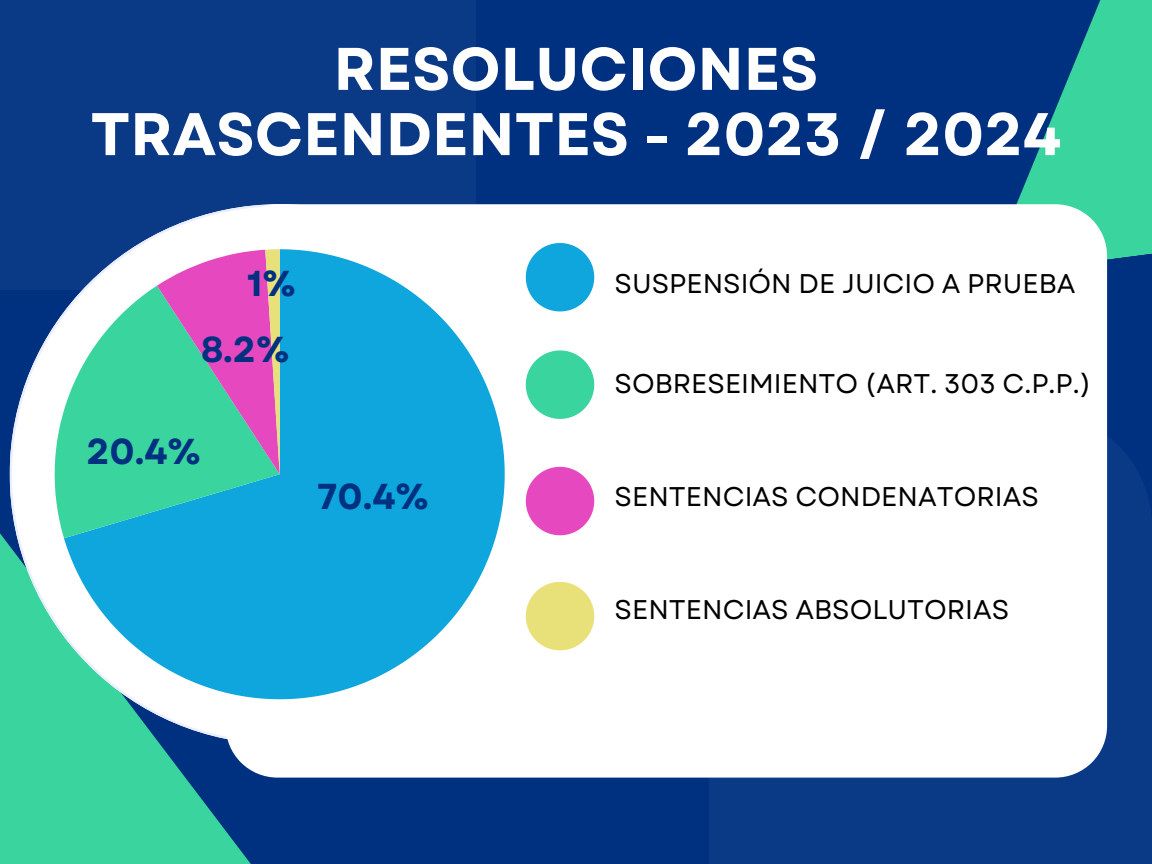
<style>
.page{position:relative;width:1152px;height:864px;background:#003080}
.page>*{position:absolute;margin:0;border:0;box-sizing:border-box;transform-origin:0 0}
.t1{font:700 60px/65.2px "Garet";color:#fff;text-align:center}
.t2{font:700 36px "Garet";color:#003080}
.t3{font:27px "Garet";color:#000}
</style>
<div class="page">
<div style="left:0;top:0;width:476px;height:290px;background:#0a3985"></div>
<div style="left:709px;top:412px;width:443px;height:452px;background:#0a3985"></div>
<svg style="left:0;top:464px;width:251px;height:400px;fill:#3ad49e"></svg>
<svg style="left:1016px;top:0;width:136px;height:275px;fill:#3ad49e"></svg>
<svg style="left:10px;top:209px;width:216px;height:535px"></svg>
<div style="left:226px;top:204px;width:881px;height:574px;background:#fff"></div>
<svg style="left:64px;top:249px;width:441px;height:450px;background:#45b8e3"></svg>
<svg style="left:55px;top:286px;width:225px;height:252px;background:#4fceb9"></svg>
<svg style="left:157px;top:249px;width:123px;height:225px;background:#9e95b0"></svg>
<svg style="left:526px;top:350px;width:68px;height:69px;background:#64ddb2"></svg>
<svg style="left:526px;top:582px;width:68px;height:68px;background:#ece693"></svg>
<svg style="left:526px;top:243px;width:68px;height:68px;background:#40b7e3"></svg>
<svg style="left:526px;top:467px;width:68px;height:68px;background:#eb6dcc"></svg>
<h1 class="t1" style="left:90px;top:37px;width:973px">RESOLUCIONES<br>TRASCENDENTES - 2023 / 2024</h1>
<p class="t2" style="left:247px;top:258px;width:50px">1%</p>
<h2 class="t2" style="left:201px;top:323px;width:90px">8.2%</h2>
<h2 class="t2" style="left:86px;top:426px;width:116px">20.4%</h2>
<h2 class="t2" style="left:317px;top:470px;width:113px">70.4%</h2>
<h2 class="t3" style="left:615px;top:265px;width:463px">SUSPENSIÓN DE JUICIO A PRUEBA</h2>
<p class="t3" style="left:615px;top:364px;width:478px">SOBRESEIMIENTO (ART. 303 C.P.P.)</p>
<p class="t3" style="left:615px;top:477px;width:426px">SENTENCIAS CONDENATORIAS</p>
<p class="t3" style="left:615px;top:590px;width:396px">SENTENCIAS ABSOLUTORIAS</p>
</div>
